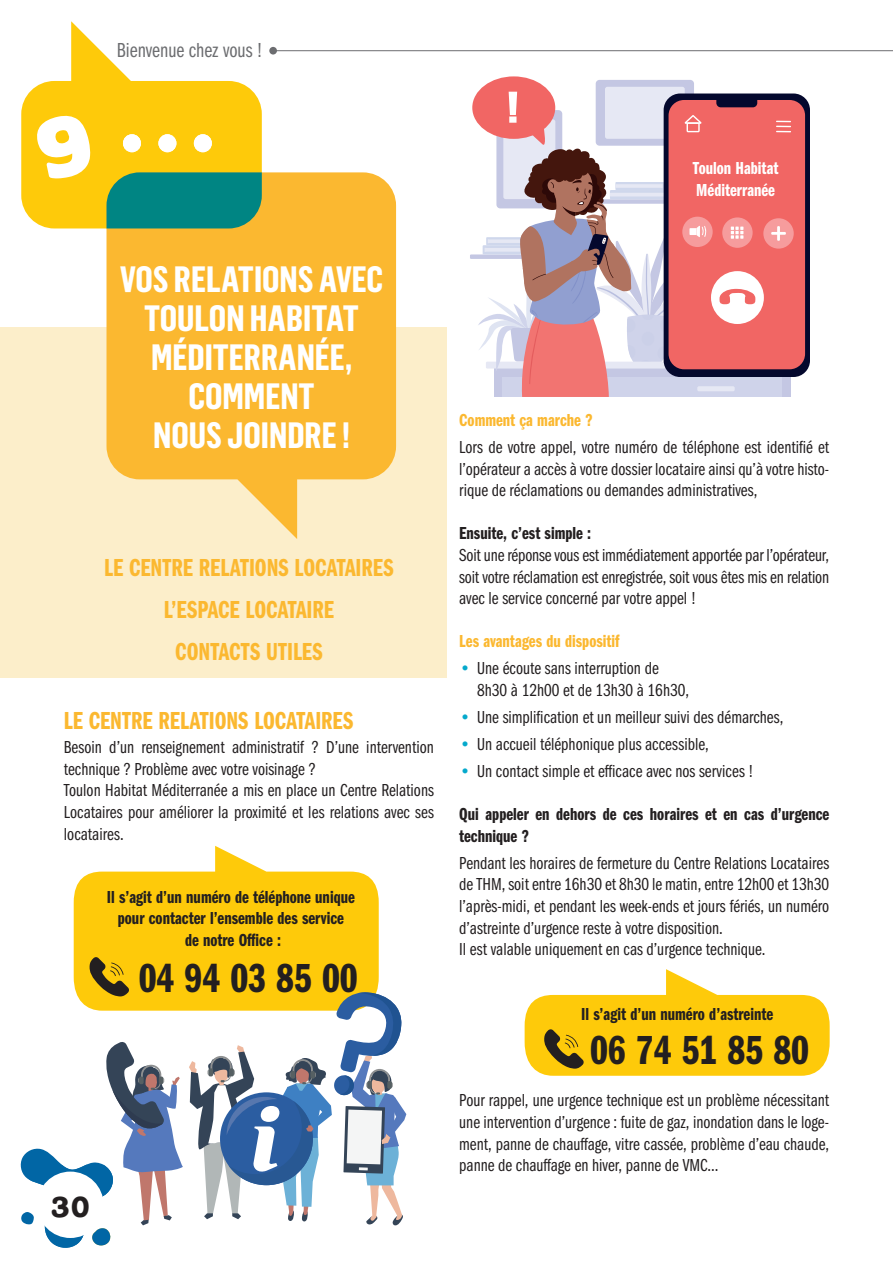
<style>
.page{position:relative;width:893px;height:1263px;background:#fff}
.page>*{position:absolute;margin:0;border:0;box-sizing:border-box;transform-origin:0 0}
.t1{font:42px "Franklin Gothic URW Com Dem";color:#231f20}
.t2{font:700 36px/39px "Flama Condensed";color:#fff;text-align:center}
.t3{font:700 30px "Adesso W00";color:#231f20}
.t4{font:25.5px/42px "Franklin Gothic URW Com Dem";color:#fbb830;text-align:center}
.t5{font:21px "Franklin Gothic URW Com Boo";color:#6c6d70}
.t6{font:18px/21.6px "Franklin Gothic URW Com Boo";color:#231f20;text-align:justify}
.t7{font:18px/21.6px "Franklin Gothic URW Com Dem";color:#231f20}
.t8{font:18px "Franklin Gothic URW Com Dem";color:#fbb830}
.t9{font:18px "Franklin Gothic URW Com Dem";color:#fff}
.s1{color:#05a9cc}
</style>
<div class="page">
<div style="left:596px;top:80px;width:98px;height:66px;background:#c4c7e3;border-radius:4px"></div>
<div style="left:605px;top:87px;width:80px;height:52px;background:#e6e8f4;border-radius:2px"></div>
<div style="left:494px;top:369px;width:297px;height:28px;background:#c4c7e3"></div>
<div style="left:470px;top:254px;width:111px;height:5px;background:#c4c7e3"></div>
<div style="left:503px;top:377px;width:279px;height:20px;background:#cfd3ea"></div>
<div style="left:697px;top:386px;width:38px;height:5px;background:#e6e8f4;border-radius:2px"></div>
<div style="left:664px;top:94px;width:146px;height:283px;background:linear-gradient(to bottom,#04082d,#06092e);border-radius:16px"></div>
<div style="left:669px;top:100px;width:136px;height:269px;background:#f16664;border-radius:15px"></div>
<svg style="left:716px;top:97px;width:41px;height:10px"></svg>
<svg style="left:776px;top:121px;width:15px;height:11px"></svg>
<div style="left:722px;top:217px;width:31px;height:31px;background:#f69c9d;border-radius:50%"></div>
<div style="left:711px;top:271px;width:53px;height:53px;background:#fff;border-radius:50%"></div>
<div style="left:682px;top:217px;width:31px;height:30px;background:#f69c9d;border-radius:50%"></div>
<div style="left:763px;top:218px;width:31px;height:31px;background:#f69c9d;border-radius:50%"></div>
<svg style="left:719px;top:289px;width:37px;height:15px"></svg>
<svg style="left:731px;top:227px;width:12px;height:12px"></svg>
<hr style="left:777px;top:226px;width:3px;height:15px;background:#fff">
<hr style="left:771px;top:232px;width:15px;height:3px;background:#fff">
<div style="left:472px;top:76px;width:83px;height:63px;background:#f16664;border-radius:50%"></div>
<svg style="left:478px;top:92px;width:228px;height:305px"></svg>
<div style="left:0;top:327px;width:446px;height:350px;background:#fceeca"></div>
<svg style="left:21px;top:21px;width:241px;height:207px;fill:#feca0a"></svg>
<svg style="left:107px;top:172px;width:289px;height:367px;fill:#fbb830"></svg>
<svg style="left:107px;top:172px;width:155px;height:56px;background:#0f887c"></svg>
<svg style="left:74px;top:846px;width:305px;height:165px;fill:#feca0a"></svg>
<svg style="left:89px;top:957px;width:40px;height:39px;background:#a28213"></svg>
<div style="left:194px;top:134px;width:18px;height:18px;background:#fff;border-radius:50%"></div>
<div style="left:158px;top:134px;width:18px;height:18px;background:#fff;border-radius:50%"></div>
<div style="left:123px;top:134px;width:18px;height:18px;background:#fff;border-radius:50%"></div>
<svg style="left:525px;top:969px;width:305px;height:107px"></svg>
<hr style="left:273px;top:50px;width:620px;height:1px;background:#6c6d70">
<div style="left:269px;top:47px;width:8px;height:8px;background:#6c6d70;border-radius:50%"></div>
<svg style="left:189px;top:991px;width:217px;height:235px"></svg>
<svg style="left:20px;top:1042px;width:163px;height:206px"></svg>
<div style="left:33px;top:111px;width:62px;height:71px;background:#feca0a"></div>
<p class="t5" style="left:117px;top:35px;width:147px">Bienvenue chez vous !</p>
<p class="t9" style="left:693px;top:156px;width:87px">Toulon Habitat</p>
<p class="t9" style="left:696px;top:177px;width:80px">Méditerranée</p>
<h2 class="t2" style="left:120px;top:259px;width:264px">VOS RELATIONS AVEC<br>TOULON HABITAT<br>MÉDITERRANÉE,<br>COMMENT<br>NOUS JOINDRE !</h2>
<h3 class="t4" style="left:104px;top:545px;width:291px">LE CENTRE RELATIONS LOCATAIRES<br>L’ESPACE LOCATAIRE<br>CONTACTS UTILES</h3>
<h3 class="t4" style="left:64px;top:698px;width:291px">LE CENTRE RELATIONS LOCATAIRES</h3>
<p class="t6" style="left:64px;top:735px;width:371px;text-align:left">Besoin d’un renseignement administratif ? D’une intervention technique ? Problème avec votre voisinage ?<br>Toulon Habitat Méditerranée a mis en place un Centre Relations Locataires pour améliorer la proximité et les relations avec ses locataires.</p>
<p class="t7" style="left:107px;top:885px;width:249px;text-align:center">Il s’agit d’un numéro de téléphone unique pour contacter l’ensemble des service<br>de notre Office :</p>
<h1 class="t1" style="left:139px;top:948px;width:221px">04 94 03 85 00</h1>
<h3 class="t3" style="left:51px;top:1188px;width:41px">30</h3>
<p class="t8" style="left:459px;top:407px;width:135px">Comment ça marche ?</p>
<p class="t6" style="left:459px;top:435px;width:371px">Lors de votre appel, votre numéro de téléphone est identifié et l’opérateur a accès à votre dossier locataire ainsi qu’à votre histo&shy;rique de réclamations ou demandes administratives,</p>
<p class="t7" style="left:459px;top:521px;width:133px">Ensuite, c’est simple :</p>
<p class="t6" style="left:459px;top:543px;width:371px">Soit une réponse vous est immédiatement apportée par l’opérateur, soit votre réclamation est enregistrée, soit vous êtes mis en relation avec le service concerné par votre appel !</p>
<p class="t8" style="left:459px;top:629px;width:162px">Les avantages du dispositif</p>
<p class="t6" style="left:477px;top:657px;width:213px;text-indent:-18px"><span class="s1">•</span> Une écoute sans interruption de<br>8h30 à 12h00 et de 13h30 à 16h30,</p>
<p class="t6" style="left:459px;top:705px;width:326px"><span class="s1">•</span> Une simplification et un meilleur suivi des démarches,</p>
<p class="t6" style="left:459px;top:732px;width:251px"><span class="s1">•</span> Un accueil téléphonique plus accessible,</p>
<p class="t6" style="left:459px;top:759px;width:296px"><span class="s1">•</span> Un contact simple et efficace avec nos services !</p>
<p class="t7" style="left:459px;top:802px;width:371px">Qui appeler en dehors de ces horaires et en cas d’urgence technique ?</p>
<p class="t6" style="left:459px;top:851px;width:371px;text-align:left">Pendant les horaires de fermeture du Centre Relations Locataires de THM, soit entre 16h30 et 8h30 le matin, entre 12h00 et 13h30 l’après-midi, et pendant les week-ends et jours fériés, un numéro d’astreinte d’urgence reste à votre disposition.<br>Il est valable uniquement en cas d’urgence technique.</p>
<p class="t7" style="left:581px;top:1002px;width:194px">Il s’agit d’un numéro d’astreinte</p>
<h1 class="t1" style="left:590px;top:1020px;width:221px">06 74 51 85 80</h1>
<p class="t6" style="left:459px;top:1089px;width:371px">Pour rappel, une urgence technique est un problème nécessitant une intervention d’urgence : fuite de gaz, inondation dans le loge&shy;ment, panne de chauffage, vitre cassée, problème d’eau chaude, panne de chauffage en hiver, panne de VMC…</p>
</div>
